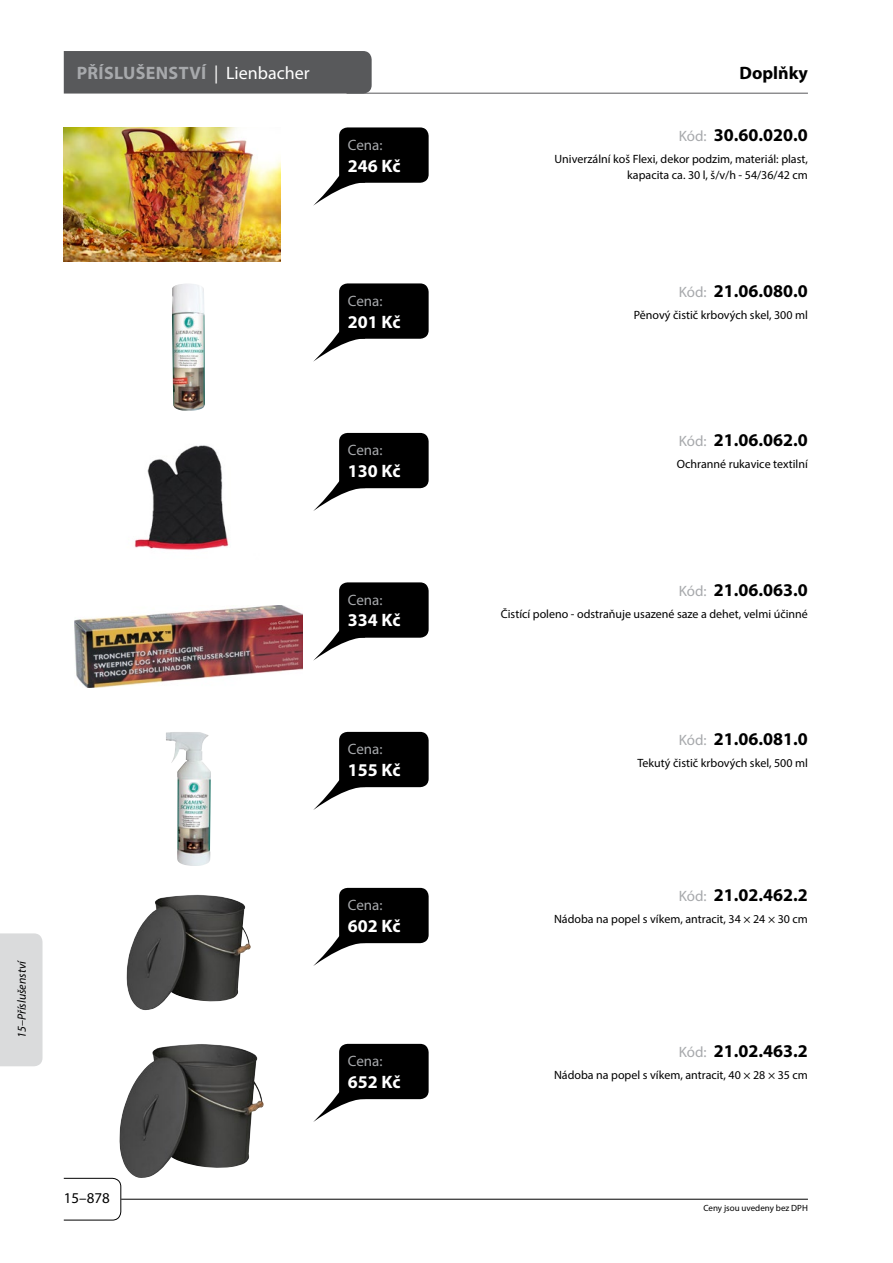
<style>
.page{position:relative;width:893px;height:1263px;background:#fff}
.page>*{position:absolute;margin:0;border:0;box-sizing:border-box;transform-origin:0 0}
.t1{font:700 18px "Myriad Pro";color:#000}
.t2{font:700 18px "Myriad Pro";color:#fff}
.t3{font:700 18px "Myriad Pro";letter-spacing:.02em;color:#a7a9ac}
.t4{font:15px "Myriad Pro";color:#a7a9ac}
.t5{font:15px "Myriad Pro";color:#000}
.t6{font:12px/16.5px "Myriad Pro";color:#000;text-align:right}
.t7{font:italic 12px "Myriad Pro";color:#000}
.t8{font:9px "Myriad Pro";color:#000}
.s1{font-weight:400;color:#fff}
.s2{font-weight:400;font-size:15px;color:#a7a9ac}
</style>
<div class="page">
<hr style="left:121px;top:1199px;width:687px;height:1px;background:#000">
<svg style="left:63px;top:1177px;width:59px;height:44px"></svg>
<div style="left:0;top:933px;width:43px;height:133px;background:#dadbdc"></div>
<div style="left:64px;top:51px;width:308px;height:43px;background:#58595b"></div>
<hr style="left:347px;top:93px;width:461px;height:1px;background:#58595b">
<div style="left:339px;top:433px;width:90px;height:55px;background:#000;border-radius:9px"></div>
<svg style="left:313px;top:438px;width:52px;height:73px"></svg>
<img style="left:134px;top:445px;width:95px;height:105px">
<div style="left:339px;top:283px;width:90px;height:56px;background:#000;border-radius:9px"></div>
<svg style="left:313px;top:288px;width:52px;height:74px"></svg>
<img style="left:172px;top:284px;width:33px;height:127px">
<div style="left:339px;top:582px;width:90px;height:56px;background:#000;border-radius:9px"></div>
<svg style="left:313px;top:587px;width:52px;height:74px"></svg>
<img style="left:75px;top:605px;width:227px;height:82px">
<div style="left:339px;top:732px;width:90px;height:55px;background:#000;border-radius:9px"></div>
<svg style="left:313px;top:737px;width:52px;height:73px"></svg>
<img style="left:166px;top:732px;width:45px;height:134px">
<div style="left:339px;top:888px;width:90px;height:55px;background:#000;border-radius:9px"></div>
<svg style="left:313px;top:893px;width:52px;height:73px"></svg>
<img style="left:126px;top:895px;width:125px;height:115px">
<div style="left:339px;top:1044px;width:90px;height:55px;background:#000;border-radius:9px"></div>
<svg style="left:313px;top:1049px;width:52px;height:73px"></svg>
<img style="left:118px;top:1044px;width:146px;height:134px">
<div style="left:339px;top:127px;width:90px;height:56px;background:#000;border-radius:9px"></div>
<svg style="left:313px;top:133px;width:52px;height:73px"></svg>
<img style="left:64px;top:127px;width:217px;height:135px">
<h1 class="t3" style="left:77px;top:61px;width:234px">PŘÍSLUŠENSTVÍ <span class="s1">| Lienbacher</span></h1>
<h1 class="t1" style="left:739px;top:61px;width:70px">DOPLŇKY</h1>
<p class="t4" style="left:348px;top:136px;width:36px">Cena:</p>
<h1 class="t2" style="left:348px;top:154px;width:54px">246 KČ</h1>
<p class="t4" style="left:348px;top:292px;width:36px">Cena:</p>
<h1 class="t2" style="left:348px;top:310px;width:54px">201 KČ</h1>
<p class="t4" style="left:348px;top:441px;width:36px">Cena:</p>
<h1 class="t2" style="left:348px;top:459px;width:54px">130 KČ</h1>
<p class="t4" style="left:348px;top:591px;width:36px">Cena:</p>
<h1 class="t2" style="left:348px;top:609px;width:54px">334 KČ</h1>
<p class="t4" style="left:348px;top:740px;width:36px">Cena:</p>
<h1 class="t2" style="left:348px;top:758px;width:54px">155 KČ</h1>
<h1 class="t1" style="left:679px;top:123px;width:131px"><span class="s2">Kód:</span> 30.60.020.0</h1>
<p class="t6" style="left:555px;top:150px;width:255px">Univerzální koš Flexi, dekor podzim, materiál: plast, kapacita ca. 30 l, š/v/h - 54/36/42 cm</p>
<h1 class="t1" style="left:679px;top:279px;width:131px"><span class="s2">Kód:</span> 21.06.080.0</h1>
<p class="t6" style="left:634px;top:306px;width:176px">Pěnový čistič krbových skel, 300 ml</p>
<h1 class="t1" style="left:679px;top:429px;width:131px"><span class="s2">kód:</span> 21.06.062.0</h1>
<p class="t6" style="left:677px;top:456px;width:132px">ochranné rukavice textilní</p>
<h1 class="t1" style="left:679px;top:578px;width:131px"><span class="s2">Kód:</span> 21.06.063.0</h1>
<p class="t6" style="left:501px;top:605px;width:309px">Čistící poleno - odstraňuje usazené saze a dehet, velmi účinné</p>
<h1 class="t1" style="left:679px;top:727px;width:131px"><span class="s2">Kód:</span> 21.06.081.0</h1>
<p class="t6" style="left:637px;top:755px;width:172px">Tekutý čistič krbových skel, 500 ml</p>
<p class="t7" style="left:14px;top:1038px;width:79px;rotate:-90deg">15–Příslušenství</p>
<p class="t5" style="left:64px;top:1189px;width:47px">15–878</p>
<p class="t4" style="left:348px;top:896px;width:36px">Cena:</p>
<h1 class="t2" style="left:348px;top:914px;width:54px">602 KČ</h1>
<p class="t4" style="left:348px;top:1052px;width:36px">Cena:</p>
<h1 class="t2" style="left:348px;top:1070px;width:54px">652 KČ</h1>
<h1 class="t1" style="left:679px;top:883px;width:131px"><span class="s2">Kód:</span> 21.02.462.2</h1>
<p class="t6" style="left:554px;top:911px;width:255px">Nádoba na popel s víkem, antracit, 34 × 24 × 30 cm</p>
<h1 class="t1" style="left:679px;top:1039px;width:131px"><span class="s2">Kód:</span> 21.02.463.2</h1>
<p class="t6" style="left:554px;top:1067px;width:255px">Nádoba na popel s víkem, antracit, 40 × 28 × 35 cm</p>
<p class="t8" style="left:703px;top:1202px;width:106px">Ceny jsou uvedeny bez DPH</p>
</div>
